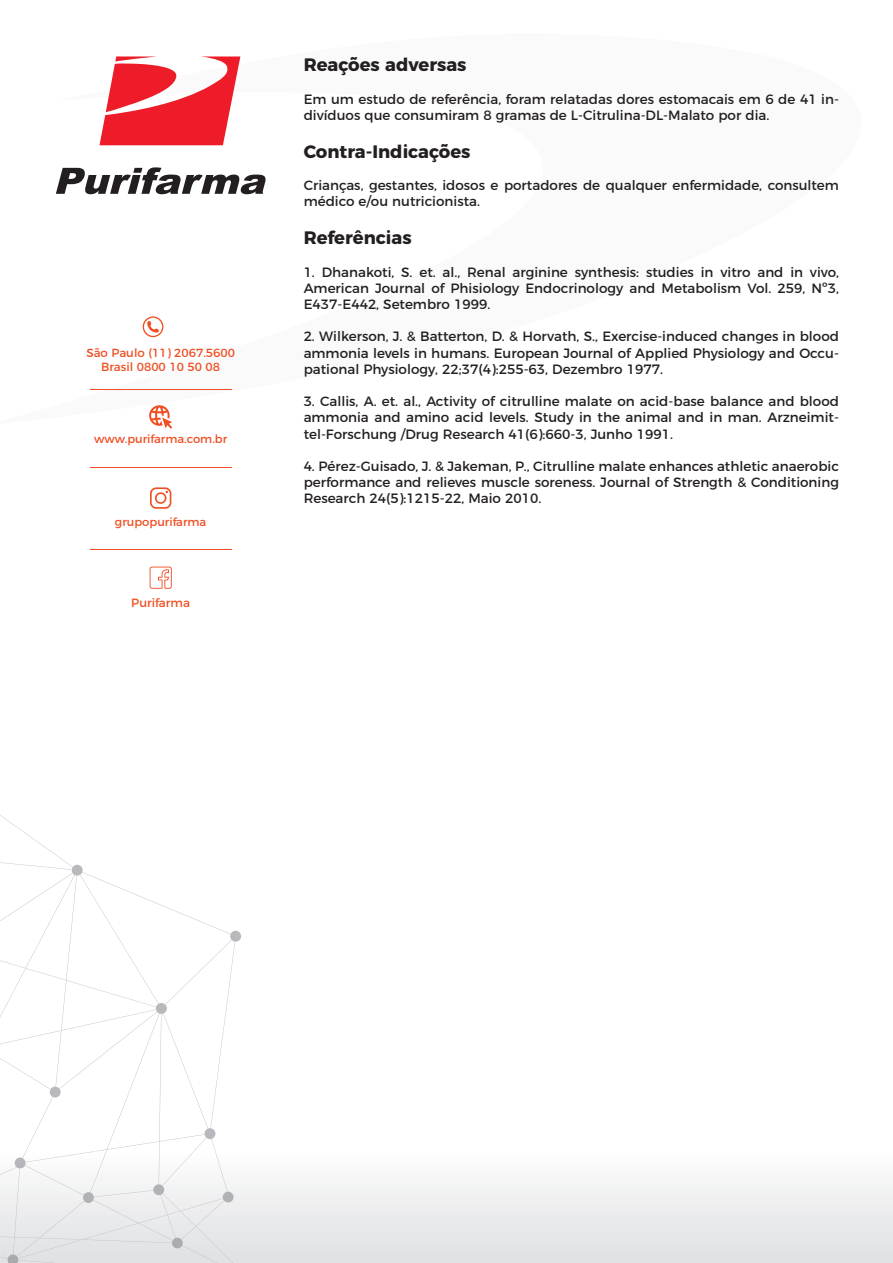
<style>
.page{position:relative;width:893px;height:1263px;background:#fff}
.page>*{position:absolute;margin:0;border:0;box-sizing:border-box;transform-origin:0 0}
.t1{font:700 18px "Montserrat";color:#231f20}
.t2{font:13.5px/16.2px "Montserrat";color:#231f20;text-align:justify}
.t3{font:12px "Montserrat";color:#ef4f23}
.t4{font:11.85px/14.4px "Montserrat";color:#ef4f23;text-align:center}
.t5{font:11.55px "Montserrat";color:#ef4f23}
</style>
<div class="page">
<img style="left:18px;top:1198px;width:144px;height:60px">
<div style="left:93px;top:1200px;width:69px;height:41px;background:#e9eaeb"></div>
<div style="left:25px;top:1168px;width:59px;height:27px;background:#f4f5f5"></div>
<img style="left:90px;top:1168px;width:16px;height:24px">
<img style="left:215px;top:1168px;width:13px;height:24px">
<img style="left:162px;top:1168px;width:32px;height:18px">
<img style="left:160px;top:1195px;width:2px;height:43px">
<img style="left:162px;top:1193px;width:71px;height:70px">
<img style="left:159px;top:1168px;width:1px;height:16px">
<img style="left:13px;top:1175px;width:7px;height:79px">
<img style="left:0;top:1168px;width:26px;height:7px">
<svg style="left:83px;top:1192px;width:11px;height:11px"></svg>
<svg style="left:223px;top:1191px;width:11px;height:11px"></svg>
<svg style="left:0;top:1254px;width:18px;height:9px"></svg>
<svg style="left:0;top:815px;width:241px;height:353px"></svg>
<svg style="left:153px;top:1184px;width:11px;height:11px"></svg>
<svg style="left:172px;top:1237px;width:11px;height:11px"></svg>
<svg style="left:150px;top:487px;width:21px;height:22px"></svg>
<svg style="left:150px;top:567px;width:22px;height:22px"></svg>
<hr style="left:90px;top:389px;width:141px;height:1px;background:#ef4f23">
<hr style="left:90px;top:467px;width:141px;height:1px;background:#ef4f23">
<hr style="left:90px;top:549px;width:141px;height:1px;background:#ef4f23">
<svg style="left:100px;top:56px;width:140px;height:89px"></svg>
<svg style="left:56px;top:167px;width:210px;height:27px"></svg>
<svg style="left:143px;top:316px;width:20px;height:21px"></svg>
<svg style="left:149px;top:405px;width:23px;height:24px"></svg>
<p class="t4" style="left:86px;top:344px;width:150px">São Paulo (11) 2067.5600<br>Brasil 0800 10 50 08</p>
<p class="t5" style="left:94px;top:430px;width:135px">www.purifarma.com.br</p>
<p class="t5" style="left:115px;top:513px;width:93px">grupopurifarma</p>
<p class="t3" style="left:131px;top:593px;width:60px">Purifarma</p>
<h1 class="t1" style="left:304px;top:50px;width:164px">Reações adversas</h1>
<p class="t2" style="left:304px;top:90px;width:537px">Em um estudo de referência, foram relatadas dores estomacais em 6 de 41 in&shy;divíduos que consumiram 8 gramas de L-Citrulina-DL-Malato por dia.</p>
<h1 class="t1" style="left:304px;top:137px;width:168px">Contra-Indicações</h1>
<p class="t2" style="left:304px;top:176px;width:537px">Crianças, gestantes, idosos e portadores de qualquer enfermidade, consultem médico e/ou nutricionista.</p>
<h1 class="t1" style="left:304px;top:223px;width:110px">Referências</h1>
<p class="t2" style="left:304px;top:263px;width:537px">1. Dhanakoti, S. et. al., Renal arginine synthesis: studies in vitro and in vivo, American Journal of Phisiology Endocrinology and Metabolism Vol. 259, Nº3, E437-E442, Setembro 1999.</p>
<p class="t2" style="left:304px;top:327px;width:537px">2. Wilkerson, J. &amp; Batterton, D. &amp; Horvath, S., Exercise-induced changes in blood ammonia levels in humans. European Journal of Applied Physiology and Occu&shy;pational Physiology, 22;37(4):255-63, Dezembro 1977.</p>
<p class="t2" style="left:304px;top:392px;width:537px">3. Callis, A. et. al., Activity of citrulline malate on acid-base balance and blood ammonia and amino acid levels. Study in the animal and in man. Arzneimit&shy;tel-Forschung /Drug Research 41(6):660-3, Junho 1991.</p>
<p class="t2" style="left:304px;top:457px;width:537px">4. Pérez-Guisado, J. &amp; Jakeman, P., Citrulline malate enhances athletic anaerobic performance and relieves muscle soreness. Journal of Strength &amp; Conditioning Research 24(5):1215-22, Maio 2010.</p>
</div>
